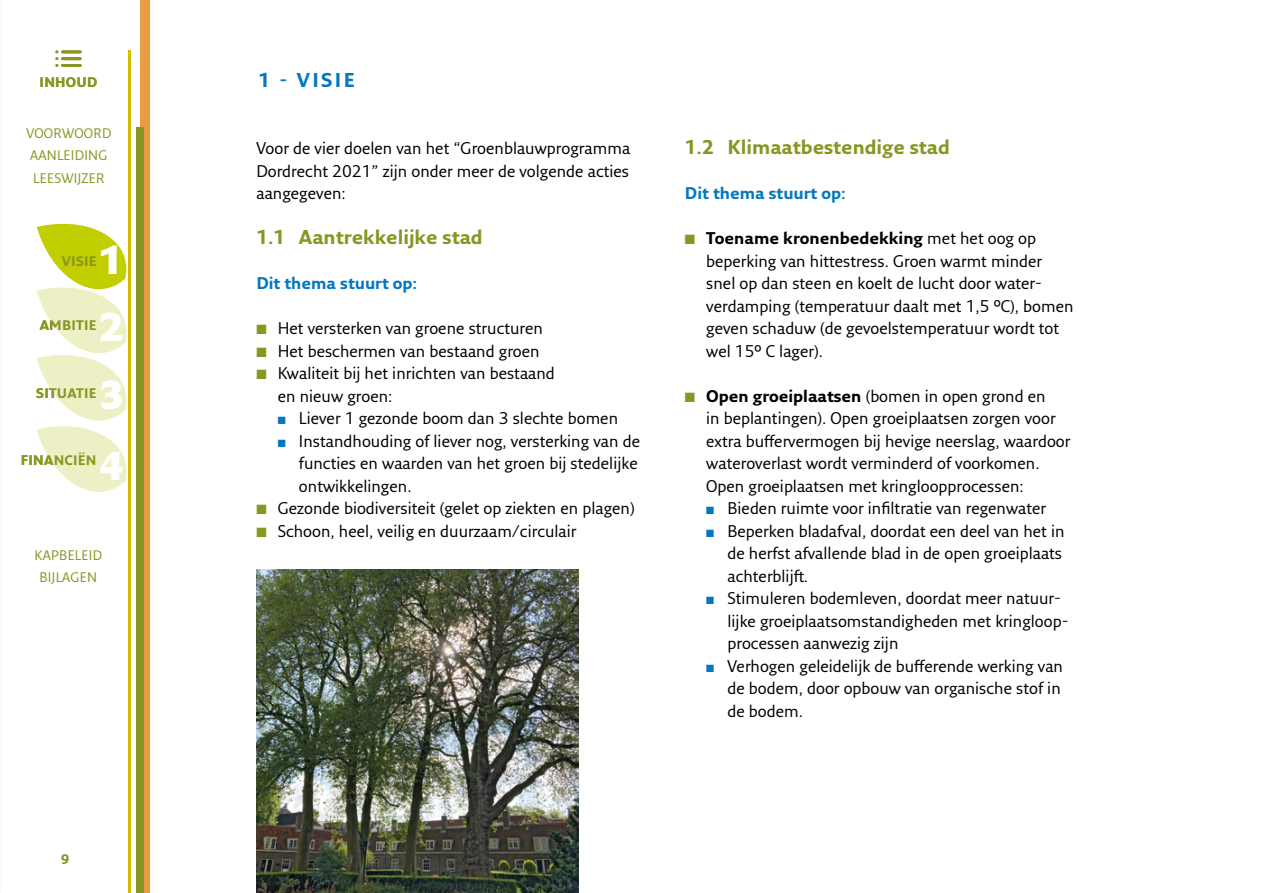
<style>
.page{position:relative;width:1263px;height:893px;background:#fff}
.page>*{position:absolute;margin:0;border:0;box-sizing:border-box;transform-origin:0 0}
.t1{font:900 39.3px/70.9px "Fresco Inf Sans";color:#fff}
._03_TK{font:700 19.5px "Fresco Sans Pro";color:#899622}
._04a_CHAPEAU{font:700 19.5px "Fresco Sans Pro";letter-spacing:.12em;color:#0578bd}
._01_PLAT{font:16.5px/22.5px "Fresco Sans Pro";color:#000}
._03a_TK_sub_plantensoorten{font:700 16.5px "Fresco Sans Pro";color:#0578bd}
.t2{font:13.5px/22.5px "Fresco Sans Pro";letter-spacing:.02em;color:#899622}
.t3{font:700 13.5px "Fresco Sans Pro";letter-spacing:.02em;color:#899622}
.s1{color:#899622}
.s2{color:#0578bd}
.s3{font-weight:700}
</style>
<div class="page">
<div style="left:140px;top:0;width:9px;height:893px;background:#e99d42"></div>
<div style="left:136px;top:127px;width:8px;height:766px;background:#899622"></div>
<hr style="left:128px;top:50px;width:3px;height:843px;background:#d0bf00">
<img style="left:256px;top:570px;width:322px;height:323px">
<svg style="left:37px;top:223px;width:90px;height:269px"></svg>
<hr style="left:63px;top:50px;width:17px;height:3px;background:#899622">
<hr style="left:63px;top:57px;width:17px;height:3px;background:#899622">
<hr style="left:63px;top:64px;width:17px;height:3px;background:#899622">
<p class="t3" style="left:40px;top:74px;width:59px">INHOUD</p>
<p class="t2" style="left:26px;top:121px;width:87px">VOORWOORD<br>AANLEIDING<br>LEESWIJZER</p>
<h1 class="t1" style="left:100px;top:223px;width:25px">1</h1>
<p class="t3" style="left:62px;top:253px;width:36px">VISIE</p>
<p class="t3" style="left:40px;top:317px;width:58px">AMBITIE</p>
<h1 class="t1" style="left:100px;top:290px;width:25px">2</h1>
<h1 class="t1" style="left:100px;top:358px;width:25px">3<br>4</h1>
<p class="t3" style="left:36px;top:385px;width:62px">SITUATIE</p>
<p class="t3" style="left:21px;top:452px;width:77px">FINANCIËN</p>
<p class="t2" style="left:34px;top:543px;width:69px;text-align:center">KAPBELEID<br>BIJLAGEN</p>
<p class="t3" style="left:61px;top:851px;width:10px">9</p>
<p class="_04a_CHAPEAU" style="left:258px;top:68px;width:98px">1 - VISIE</p>
<p class="_01_PLAT" style="left:256px;top:137px;width:375px;text-align:justify">Voor de vier doelen van het “Groenblauwprogramma Dordrecht 2021” zijn onder meer de volgende acties aangegeven:</p>
<p class="_03_TK" style="left:256px;top:225px;width:228px">1.1 Aantrekkelijke stad</p>
<p class="_03a_TK_sub_plantensoorten" style="left:256px;top:273px;width:162px">Dit thema stuurt op:</p>
<p class="_01_PLAT" style="left:256px;top:317px;width:288px"><span class="s1">■</span> Het versterken van groene structuren</p>
<p class="_01_PLAT" style="left:256px;top:339px;width:285px"><span class="s1">■</span> Het beschermen van bestaand groen</p>
<p class="_01_PLAT" style="left:278px;top:362px;width:279px;text-indent:-21px"><span class="s1">■</span> Kwaliteit bij het inrichten van bestaand en nieuw groen:</p>
<p class="_01_PLAT" style="left:278px;top:407px;width:342px"><span class="s2">■</span> Liever 1 gezonde boom dan 3 slechte bomen</p>
<p class="_01_PLAT" style="left:299px;top:429px;width:343px;text-indent:-21px"><span class="s2">■</span> Instandhouding of liever nog, versterking van de functies en waarden van het groen bij stedelijke ontwikkelingen.</p>
<p class="_01_PLAT" style="left:256px;top:497px;width:380px"><span class="s1">■</span> Gezonde biodiversiteit (gelet op ziekten en plagen)</p>
<p class="_01_PLAT" style="left:256px;top:519px;width:322px"><span class="s1">■</span> Schoon, heel, veilig en duurzaam/circulair</p>
<p class="_03_TK" style="left:685px;top:135px;width:267px">1.2 Klimaatbestendige stad</p>
<p class="_03a_TK_sub_plantensoorten" style="left:685px;top:183px;width:162px">Dit thema stuurt op:</p>
<p class="_01_PLAT" style="left:706px;top:227px;width:369px;text-indent:-21px"><span class="s1">■</span> <span class="s3">Toename kronenbedekking</span> met het oog op beperking van hittestress. Groen warmt minder snel op dan steen en koelt de lucht door water&shy;verdamping (temperatuur daalt met 1,5 °C), bomen geven schaduw (de gevoelstemperatuur wordt tot wel 15° C lager).</p>
<p class="_01_PLAT" style="left:706px;top:384px;width:366px;text-indent:-21px"><span class="s1">■</span> <span class="s3">Open groeiplaatsen</span> (bomen in open grond en<br>in beplantingen). Open groeiplaatsen zorgen voor extra buffervermogen bij hevige neerslag, waardoor wateroverlast wordt verminderd of voorkomen.<br>Open groeiplaatsen met kringloopprocessen:</p>
<p class="_01_PLAT" style="left:706px;top:497px;width:341px"><span class="s2">■</span> Bieden ruimte voor infiltratie van regenwater</p>
<p class="_01_PLAT" style="left:727px;top:519px;width:339px;text-indent:-21px"><span class="s2">■</span> Beperken bladafval, doordat een deel van het in de herfst afvallende blad in de open groeiplaats achterblijft.</p>
<p class="_01_PLAT" style="left:727px;top:587px;width:340px;text-indent:-21px"><span class="s2">■</span> Stimuleren bodemleven, doordat meer natuur&shy;lijke groeiplaatsomstandigheden met kringloop&shy;processen aanwezig zijn</p>
<p class="_01_PLAT" style="left:727px;top:654px;width:337px;text-indent:-21px"><span class="s2">■</span> Verhogen geleidelijk de bufferende werking van de bodem, door opbouw van organische stof in de bodem.</p>
</div>
